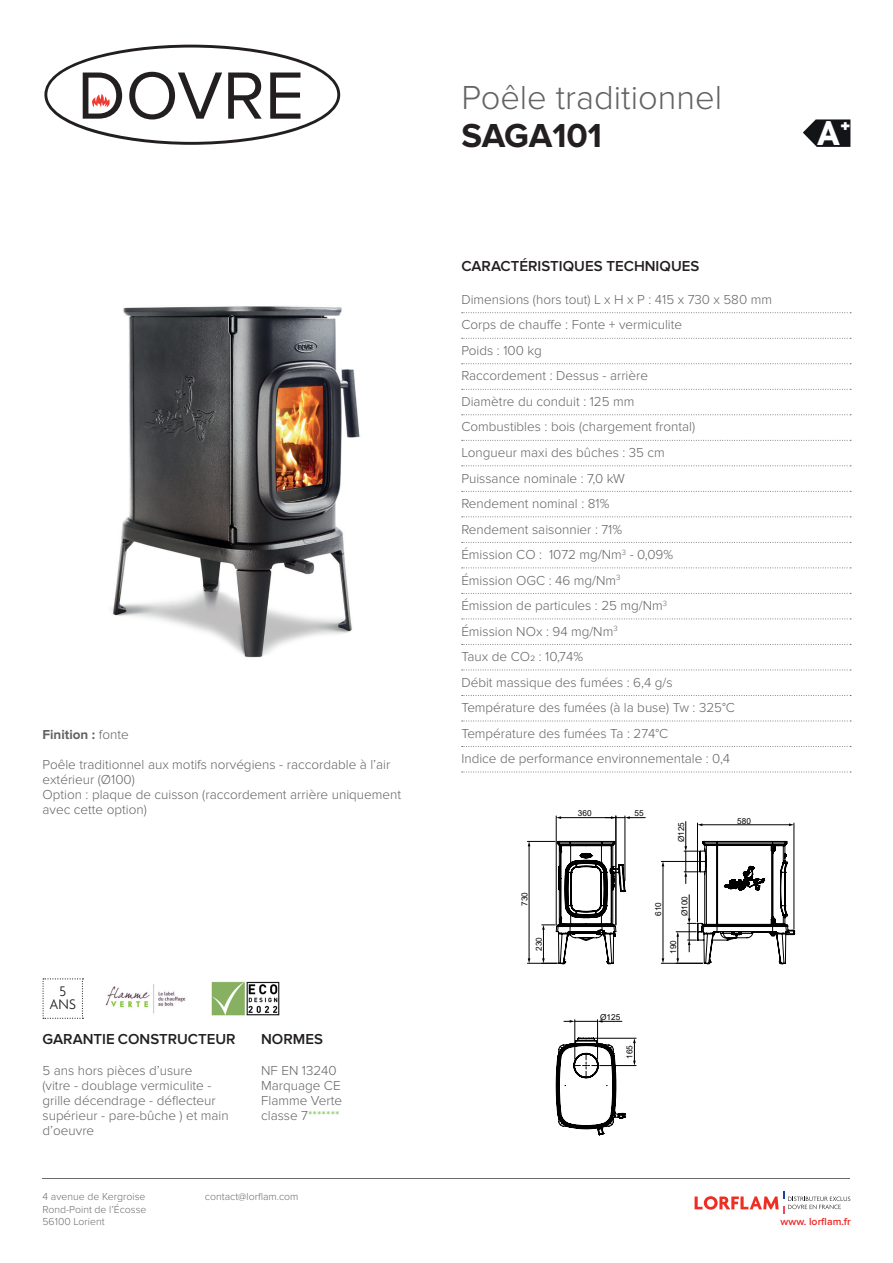
<style>
.page{position:relative;width:893px;height:1263px;background:#fff}
.page>*{position:absolute;margin:0;border:0;box-sizing:border-box;transform-origin:0 0}
.t1{font:69.15px "Proxima Nova";color:#231f20}
.t2{font:700 37.35px "Agenda";color:#fff}
.t3{font:300 34.5px "Proxima Nova";color:#636366}
.t4{font:700 34.5px "Proxima Nova";letter-spacing:-.005em;color:#231f20}
.t5{font:600 15px "Proxima Nova";color:#231f20}
.t6{font:300 15px/13.5px "Agenda";color:#231f20;text-align:center}
.t7{font:300 13.5px/25.5px "Proxima Nova";color:#636366}
.t8{font:700 13.5px "Proxima Nova";color:#636366}
.t9{font:300 10.5px/12.6px "Proxima Nova";color:#6c6d70;text-align:justify}
.t10{font:600 10.5px "Proxima Nova";color:#ed2826}
.t11{font:8.25px "Arial";color:#040406}
.s1{font-weight:300}
.s2{color:#71bf44}
</style>
<div class="page">
<svg style="left:43px;top:978px;width:40px;height:41px"></svg>
<img style="left:105px;top:984px;width:81px;height:30px">
<hr style="left:794px;top:823px;width:1px;height:106px;background:#000001">
<hr style="left:625px;top:816px;width:1px;height:64px;background:#000001">
<hr style="left:560px;top:817px;width:52px;height:1px;background:#000001">
<svg style="left:605px;top:816px;width:40px;height:3px"></svg>
<hr style="left:616px;top:816px;width:1px;height:109px;background:#000001">
<hr style="left:556px;top:816px;width:1px;height:109px;background:#000001">
<svg style="left:633px;top:1039px;width:3px;height:26px"></svg>
<hr style="left:595px;top:1038px;width:41px;height:1px;background:#000001">
<hr style="left:600px;top:1065px;width:36px;height:1px;background:#000001">
<svg style="left:527px;top:841px;width:98px;height:123px"></svg>
<hr style="left:663px;top:865px;width:1px;height:94px;background:#000001">
<hr style="left:661px;top:861px;width:37px;height:1px;background:#000001">
<hr style="left:661px;top:963px;width:42px;height:1px;background:#000001">
<svg style="left:676px;top:821px;width:118px;height:143px"></svg>
<svg style="left:564px;top:1020px;width:58px;height:3px"></svg>
<hr style="left:597px;top:1020px;width:1px;height:39px;background:#000001">
<hr style="left:575px;top:1020px;width:1px;height:39px;background:#000001">
<svg style="left:556px;top:1038px;width:69px;height:97px"></svg>
<img style="left:112px;top:306px;width:248px;height:352px">
<svg style="left:803px;top:119px;width:47px;height:28px"></svg>
<img style="left:211px;top:981px;width:69px;height:35px">
<svg style="left:462px;top:363px;width:389px;height:1px"></svg>
<svg style="left:462px;top:465px;width:389px;height:1px"></svg>
<svg style="left:462px;top:312px;width:389px;height:1px"></svg>
<svg style="left:462px;top:338px;width:389px;height:1px"></svg>
<svg style="left:462px;top:389px;width:389px;height:1px"></svg>
<svg style="left:462px;top:414px;width:389px;height:1px"></svg>
<svg style="left:462px;top:440px;width:389px;height:1px"></svg>
<svg style="left:462px;top:491px;width:389px;height:1px"></svg>
<svg style="left:462px;top:516px;width:389px;height:1px"></svg>
<svg style="left:462px;top:542px;width:389px;height:1px"></svg>
<svg style="left:462px;top:567px;width:389px;height:1px"></svg>
<svg style="left:462px;top:593px;width:389px;height:1px"></svg>
<svg style="left:462px;top:618px;width:389px;height:1px"></svg>
<svg style="left:462px;top:644px;width:389px;height:1px"></svg>
<svg style="left:462px;top:669px;width:389px;height:1px"></svg>
<svg style="left:462px;top:695px;width:389px;height:1px"></svg>
<svg style="left:462px;top:721px;width:389px;height:1px"></svg>
<svg style="left:462px;top:746px;width:389px;height:1px"></svg>
<svg style="left:462px;top:772px;width:389px;height:1px"></svg>
<hr style="left:43px;top:1178px;width:807px;height:1px;background:#6c6d70">
<svg style="left:695px;top:1192px;width:155px;height:21px"></svg>
<svg style="left:44px;top:45px;width:296px;height:100px"></svg>
<h1 class="t1" style="left:77px;top:44px;width:228px">DOVRE</h1>
<p class="t8" style="left:43px;top:727px;width:88px">Finition : <span class="s1">fonte</span></p>
<p class="t7" style="left:43px;top:757px;width:360px;line-height:15px">Poêle traditionnel aux motifs norvégiens - raccordable à l’air extérieur (Ø100)<br>Option : plaque de cuisson (raccordement arrière uniquement avec cette option)</p>
<p class="t6" style="left:50px;top:984px;width:28px">5<br>ANS</p>
<p class="t5" style="left:43px;top:1030px;width:195px">GARANTIE CONSTRUCTEUR</p>
<p class="t7" style="left:43px;top:1063px;width:188px;line-height:15px">5 ans hors pièces d’usure<br>(vitre - doublage vermiculite - grille décendrage - déflecteur supérieur - pare-bûche ) et main d’oeuvre</p>
<p class="t5" style="left:261px;top:1030px;width:63px">NORMES</p>
<p class="t7" style="left:261px;top:1063px;width:82px;line-height:15px">NF EN 13240<br>Marquage CE<br>Flamme Verte classe 7<span class="s2">*******</span></p>
<p class="t9" style="left:43px;top:1190px;width:106px">4 avenue de Kergroise Rond-Point de l’Écosse 56100 Lorient</p>
<p class="t9" style="left:205px;top:1190px;width:95px">contact@lorflam.com</p>
<h3 class="t3" style="left:461px;top:78px;width:262px">Poêle traditionnel</h3>
<h3 class="t4" style="left:461px;top:115px;width:142px">SAGA101</h3>
<p class="t5" style="left:461px;top:257px;width:239px">CARACTÉRISTIQUES TECHNIQUES</p>
<p class="t7" style="left:461px;top:287px;width:312px">Dimensions (hors tout) L x H x P : 415 x 730 x 580 mm<br>Corps de chauffe : Fonte + vermiculite<br>Poids : 100 kg<br>Raccordement : Dessus - arrière<br>Diamètre du conduit : 125 mm<br>Combustibles : bois (chargement frontal)<br>Longueur maxi des bûches : 35 cm<br>Puissance nominale : 7,0 kW<br>Rendement nominal : 81%<br>Rendement saisonnier : 71%<br>Émission CO : 1072 mg/Nm<sup>3</sup> - 0,09%<br>Émission OGC : 46 mg/Nm<sup>3<br></sup>Émission de particules : 25 mg/Nm<sup>3<br></sup>Émission NOx : 94 mg/Nm<sup>3<br></sup>Taux de CO2 : 10,74%<br>Débit massique des fumées : 6,4 g/s<br>Température des fumées (à la buse) Tw : 325°C<br>Température des fumées Ta : 274°C<br>Indice de performance environnementale : 0,4</p>
<p class="t11" style="left:578px;top:807px;width:15px">360</p>
<p class="t11" style="left:635px;top:807px;width:11px">55</p>
<p class="t11" style="left:675px;top:842px;width:22px;rotate:-90deg">Ø125</p>
<p class="t11" style="left:519px;top:906px;width:15px;rotate:-90deg">730</p>
<p class="t11" style="left:653px;top:916px;width:15px;rotate:-90deg">610</p>
<p class="t11" style="left:679px;top:916px;width:22px;rotate:-90deg">Ø100</p>
<p class="t11" style="left:533px;top:951px;width:15px;rotate:-90deg">230</p>
<p class="t11" style="left:667px;top:954px;width:15px;rotate:-90deg">190</p>
<p class="t11" style="left:600px;top:1011px;width:22px">Ø125</p>
<p class="t11" style="left:624px;top:1059px;width:15px;rotate:-90deg">165</p>
<p class="t11" style="left:737px;top:815px;width:15px">580</p>
<h2 class="t2" style="left:817px;top:110px;width:35px">A<sup>+</sup></h2>
<p class="t10" style="left:780px;top:1216px;width:72px">www. lorflam.fr</p>
</div>
